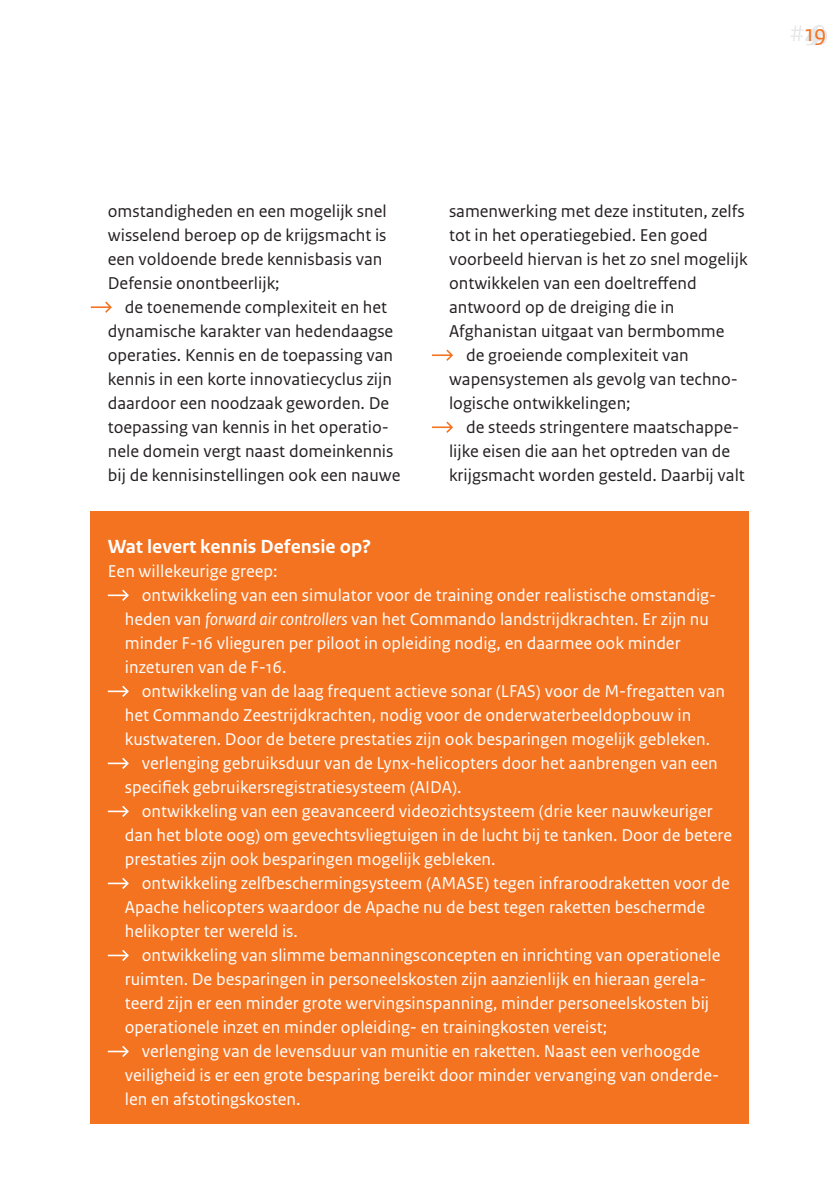
<style>
.page{position:relative;width:840px;height:1191px;background:#fff}
.page>*{position:absolute;margin:0;border:0;box-sizing:border-box;transform-origin:0 0}
.t1{font:24px "Rijksoverheid Sans Text";color:#f47321}
.t2{font:700 20px "Rijksoverheid Sans Text";color:#fff}
.t3{font:18px "Rijksoverheid Sans Text";color:#fff}
.t4{font:18px/24px "Rijksoverheid Sans Text";color:#231f20}
.s1{font-style:italic}
</style>
<div class="page">
<svg style="left:790px;top:25px;width:36px;height:20px"></svg>
<svg style="left:91px;top:301px;width:21px;height:12px"></svg>
<svg style="left:432px;top:349px;width:21px;height:12px"></svg>
<svg style="left:432px;top:421px;width:21px;height:12px"></svg>
<div style="left:91px;top:511px;width:657px;height:612px;background:#f47321"></div>
<svg style="left:108px;top:589px;width:21px;height:12px"></svg>
<svg style="left:108px;top:685px;width:21px;height:12px"></svg>
<svg style="left:108px;top:757px;width:21px;height:12px"></svg>
<svg style="left:108px;top:805px;width:21px;height:12px"></svg>
<svg style="left:108px;top:877px;width:21px;height:12px"></svg>
<svg style="left:108px;top:950px;width:21px;height:11px"></svg>
<svg style="left:108px;top:1046px;width:21px;height:11px"></svg>
<h1 class="t1" style="left:804px;top:19px;width:23px">19</h1>
<p class="t4" style="left:108px;top:199px;width:280px">omstandigheden en een mogelijk snel wisselend beroep op de krijgsmacht is een voldoende brede kennisbasis van Defensie onontbeerlijk;</p>
<p class="t4" style="left:108px;top:295px;width:294px;text-indent:17px">de toenemende complexiteit en het dynamische karakter van hedendaagse operaties. Kennis en de toepassing van kennis in een korte innovatiecyclus zijn daardoor een noodzaak geworden. De toepassing van kennis in het operatio&shy;nele domein vergt naast domeinkennis bij de kennisinstellingen ook een nauwe</p>
<p class="t4" style="left:449px;top:199px;width:297px">samenwerking met deze instituten, zelfs</p>
<p class="t4" style="left:449px;top:223px;width:260px">tot in het operatiegebied. Een goed</p>
<p class="t4" style="left:449px;top:247px;width:300px">voorbeeld hiervan is het zo snel mogelijk</p>
<p class="t4" style="left:449px;top:271px;width:249px">ontwikkelen van een doeltreffend</p>
<p class="t4" style="left:449px;top:295px;width:227px">antwoord op de dreiging die in</p>
<p class="t4" style="left:449px;top:319px;width:277px">Afghanistan uitgaat van bermbomme</p>
<p class="t4" style="left:466px;top:343px;width:224px">de groeiende complexiteit van</p>
<p class="t4" style="left:449px;top:367px;width:290px">wapensystemen als gevolg van techno-</p>
<p class="t4" style="left:449px;top:391px;width:183px">logische ontwikkelingen;</p>
<p class="t4" style="left:466px;top:415px;width:274px">de steeds stringentere maatschappe-</p>
<p class="t4" style="left:449px;top:439px;width:282px">lijke eisen die aan het optreden van de</p>
<p class="t4" style="left:449px;top:463px;width:297px">krijgsmacht worden gesteld. Daarbij valt</p>
<p class="t2" style="left:108px;top:535px;width:265px">Wat levert kennis Defensie op?</p>
<p class="t3" style="left:108px;top:561px;width:171px">Een willekeurige greep:</p>
<p class="t3" style="left:142px;top:585px;width:575px">ontwikkeling van een simulator voor de training onder realistische omstandig-</p>
<p class="t3" style="left:125px;top:609px;width:585px">heden van <span class="s1">forward air controllers</span> van het Commando landstrijdkrachten. Er zijn nu</p>
<p class="t3" style="left:125px;top:633px;width:557px">minder F-16 vlieguren per piloot in opleiding nodig, en daarmee ook minder</p>
<p class="t3" style="left:125px;top:657px;width:163px">inzeturen van de F-16.</p>
<p class="t3" style="left:142px;top:681px;width:584px">ontwikkeling van de laag frequent actieve sonar (LFAS) voor de M-fregatten van</p>
<p class="t3" style="left:125px;top:705px;width:567px">het Commando Zeestrijdkrachten, nodig voor de onderwaterbeeldopbouw in</p>
<p class="t3" style="left:125px;top:729px;width:586px">kustwateren. Door de betere prestaties zijn ook besparingen mogelijk gebleken.</p>
<p class="t3" style="left:142px;top:753px;width:577px">verlenging gebruiksduur van de Lynx-helicopters door het aanbrengen van een</p>
<p class="t3" style="left:125px;top:777px;width:338px">specifiek gebruikersregistratiesysteem (AIDA).</p>
<p class="t3" style="left:142px;top:801px;width:572px">ontwikkeling van een geavanceerd videozichtsysteem (drie keer nauwkeuriger</p>
<p class="t3" style="left:125px;top:825px;width:608px">dan het blote oog) om gevechtsvliegtuigen in de lucht bij te tanken. Door de betere</p>
<p class="t3" style="left:125px;top:849px;width:372px">prestaties zijn ook besparingen mogelijk gebleken.</p>
<p class="t3" style="left:142px;top:873px;width:589px">ontwikkeling zelfbeschermingsysteem (AMASE) tegen infraroodraketten voor de</p>
<p class="t3" style="left:125px;top:897px;width:581px">Apache helicopters waardoor de Apache nu de best tegen raketten beschermde</p>
<p class="t3" style="left:125px;top:921px;width:174px">helikopter ter wereld is.</p>
<p class="t3" style="left:142px;top:945px;width:579px">ontwikkeling van slimme bemanningsconcepten en inrichting van operationele</p>
<p class="t3" style="left:125px;top:969px;width:582px">ruimten. De besparingen in personeelskosten zijn aanzienlijk en hieraan gerela-</p>
<p class="t3" style="left:125px;top:993px;width:585px">teerd zijn er een minder grote wervingsinspanning, minder personeelskosten bij</p>
<p class="t3" style="left:125px;top:1017px;width:483px">operationele inzet en minder opleiding- en trainingkosten vereist;</p>
<p class="t3" style="left:142px;top:1041px;width:559px">verlenging van de levensduur van munitie en raketten. Naast een verhoogde</p>
<p class="t3" style="left:125px;top:1065px;width:595px">veiligheid is er een grote besparing bereikt door minder vervanging van onderde-</p>
<p class="t3" style="left:125px;top:1089px;width:177px">len en afstotingskosten.</p>
</div>
